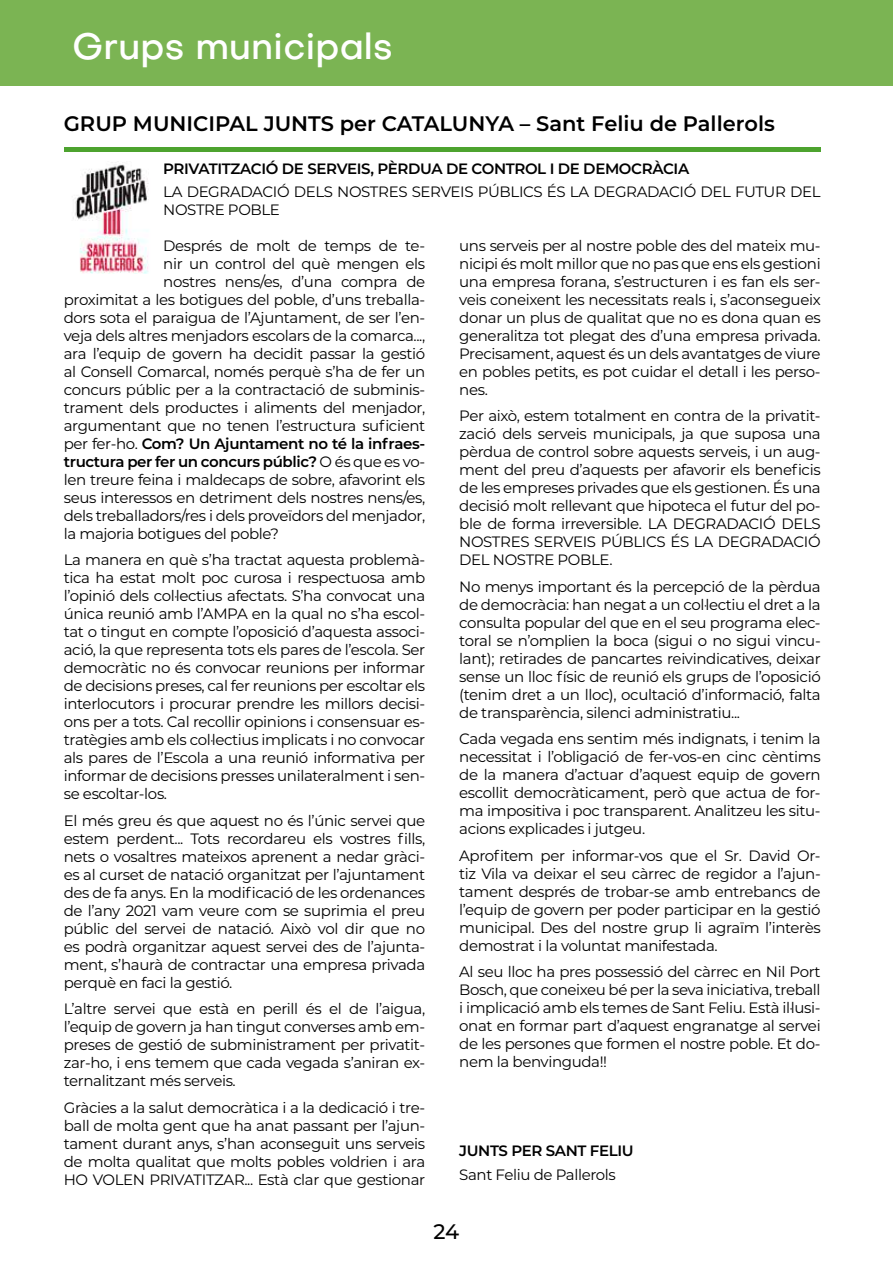
<style>
.page{position:relative;width:893px;height:1263px;background:#fff}
.page>*{position:absolute;margin:0;border:0;box-sizing:border-box;transform-origin:0 0}
.t1{font:500 36px "Objectivity";color:#fff}
.t2{font:600 21px "Montserrat";color:#000}
.t3{font:500 21px "Montserrat";color:#000}
.t4{font:15px/18px "Montserrat";letter-spacing:-.025em;color:#000;text-align:justify}
.t5{font:600 15px "Montserrat";letter-spacing:-.025em;color:#000}
.s1{font-weight:400}
</style>
<div class="page">
<div style="left:0;top:0;width:893px;height:85px;background:#7bb453"></div>
<div style="left:64px;top:147px;width:757px;height:5px;background:#4da32f"></div>
<img style="left:73px;top:162px;width:76px;height:111px">
<h1 class="t1" style="left:72px;top:22px;width:322px">Grups municipals</h1>
<h2 class="t2" style="left:64px;top:109px;width:713px">GRUP MUNICIPAL JUNTS per CATALUNYA – Sant Feliu de Pallerols</h2>
<p class="t5" style="left:163px;top:158px;width:527px">PRIVATITZACIÓ DE SERVEIS, PÈRDUA DE CONTROL I DE DEMOCRÀCIA</p>
<p class="t4" style="left:163px;top:183px;width:659px">LA DEGRADACIÓ DELS NOSTRES SERVEIS PÚBLICS ÉS LA DEGRADACIÓ DEL FUTUR DEL<br>NOSTRE POBLE</p>
<p class="t4" style="left:459px;top:236px;width:363px">uns serveis per al nostre poble des del mateix mu&shy;nicipi és molt millor que no pas que ens els gestioni una empresa forana, s’estructuren i es fan els ser&shy;veis coneixent les necessitats reals i, s’aconsegueix donar un plus de qualitat que no es dona quan es generalitza tot plegat des d’una empresa privada.<br>Precisament, aquest és un dels avantatges de viure en pobles petits, es pot cuidar el detall i les perso&shy;nes.</p>
<p class="t4" style="left:459px;top:406px;width:363px">Per això, estem totalment en contra de la privatit&shy;zació dels serveis municipals, ja que suposa una pèrdua de control sobre aquests serveis, i un aug&shy;ment del preu d’aquests per afavorir els beneficis de les empreses privades que els gestionen. És una decisió molt rellevant que hipoteca el futur del po&shy;ble de forma irreversible. LA DEGRADACIÓ DELS NOSTRES SERVEIS PÚBLICS ÉS LA DEGRADACIÓ DEL NOSTRE POBLE.</p>
<p class="t4" style="left:459px;top:577px;width:363px">No menys important és la percepció de la pèrdua de democràcia: han negat a un col·lectiu el dret a la consulta popular del que en el seu programa elec&shy;toral se n’omplien la boca (sigui o no sigui vincu&shy;lant); retirades de pancartes reivindicatives, deixar sense un lloc físic de reunió els grups de l’oposició (tenim dret a un lloc), ocultació d’informació, falta de transparència, silenci administratiu...</p>
<p class="t4" style="left:459px;top:729px;width:363px">Cada vegada ens sentim més indignats, i tenim la necessitat i l’obligació de fer-vos-en cinc cèntims de la manera d’actuar d’aquest equip de govern escollit democràticament, però que actua de for&shy;ma impositiva i poc transparent. Analitzeu les situ&shy;acions explicades i jutgeu.</p>
<p class="t4" style="left:459px;top:846px;width:363px">Aprofitem per informar-vos que el Sr. David Or&shy;tiz Vila va deixar el seu càrrec de regidor a l’ajun&shy;tament després de trobar-se amb entrebancs de l’equip de govern per poder participar en la gestió municipal. Des del nostre grup li agraïm l’interès demostrat i la voluntat manifestada.</p>
<p class="t4" style="left:459px;top:962px;width:363px">Al seu lloc ha pres possessió del càrrec en Nil Port Bosch, que coneixeu bé per la seva iniciativa, treball i implicació amb els temes de Sant Feliu. Està il·lusi&shy;onat en formar part d’aquest engranatge al servei de les persones que formen el nostre poble. Et do&shy;nem la benvinguda!!</p>
<p class="t4" style="left:163px;top:236px;width:263px">Després de molt de temps de te-</p>
<p class="t4" style="left:163px;top:254px;width:263px">nir un control del què mengen els</p>
<p class="t4" style="left:163px;top:272px;width:263px">nostres nens/es, d’una compra de</p>
<p class="t4" style="left:64px;top:290px;width:363px">proximitat a les botigues del poble, d’uns treballa-</p>
<p class="t4" style="left:64px;top:308px;width:363px">dors sota el paraigua de l’Ajuntament, de ser l’en-</p>
<p class="t4" style="left:64px;top:326px;width:363px">veja dels altres menjadors escolars de la comarca...,</p>
<p class="t4" style="left:64px;top:344px;width:363px">ara l’equip de govern ha decidit passar la gestió</p>
<p class="t4" style="left:64px;top:362px;width:363px">al Consell Comarcal, només perquè s’ha de fer un</p>
<p class="t4" style="left:64px;top:380px;width:363px">concurs públic per a la contractació de subminis-</p>
<p class="t4" style="left:64px;top:398px;width:363px">trament dels productes i aliments del menjador,</p>
<p class="t4" style="left:64px;top:416px;width:363px">argumentant que no tenen l’estructura suficient</p>
<p class="t5" style="left:64px;top:433px;width:363px"><span class="s1">per fer-ho.</span> Com? Un Ajuntament no té la infraes-</p>
<p class="t5" style="left:64px;top:451px;width:363px">tructura per fer un concurs públic? <span class="s1">O és que es vo-</span></p>
<p class="t4" style="left:64px;top:470px;width:363px">len treure feina i maldecaps de sobre, afavorint els</p>
<p class="t4" style="left:64px;top:488px;width:363px">seus interessos en detriment dels nostres nens/es,</p>
<p class="t4" style="left:64px;top:506px;width:363px">dels treballadors/res i dels proveïdors del menjador,</p>
<p class="t4" style="left:64px;top:524px;width:217px">la majoria botigues del poble?</p>
<p class="t4" style="left:64px;top:550px;width:363px">La manera en què s’ha tractat aquesta problemà&shy;tica ha estat molt poc curosa i respectuosa amb l’opinió dels col·lectius afectats. S’ha convocat una única reunió amb l’AMPA en la qual no s’ha escol&shy;tat o tingut en compte l’oposició d’aquesta associ&shy;ació, la que representa tots els pares de l’escola. Ser democràtic no és convocar reunions per informar de decisions preses, cal fer reunions per escoltar els interlocutors i procurar prendre les millors decisi&shy;ons per a tots. Cal recollir opinions i consensuar es&shy;tratègies amb els col·lectius implicats i no convocar als pares de l’Escola a una reunió informativa per informar de decisions presses unilateralment i sen&shy;se escoltar-los.</p>
<p class="t4" style="left:64px;top:811px;width:363px">El més greu és que aquest no és l’únic servei que estem perdent... Tots recordareu els vostres fills, nets o vosaltres mateixos aprenent a nedar gràci&shy;es al curset de natació organitzat per l’ajuntament des de fa anys. En la modificació de les ordenances de l’any 2021 vam veure com se suprimia el preu públic del servei de natació. Això vol dir que no es podrà organitzar aquest servei des de l’ajunta&shy;ment, s’haurà de contractar una empresa privada perquè en faci la gestió.</p>
<p class="t4" style="left:64px;top:999px;width:363px">L’altre servei que està en perill és el de l’aigua, l’equip de govern ja han tingut converses amb em&shy;preses de gestió de subministrament per privatit&shy;zar-ho, i ens temem que cada vegada s’aniran ex&shy;ternalitzant més serveis.</p>
<p class="t4" style="left:64px;top:1098px;width:363px">Gràcies a la salut democràtica i a la dedicació i tre&shy;ball de molta gent que ha anat passant per l’ajun&shy;tament durant anys, s’han aconseguit uns serveis de molta qualitat que molts pobles voldrien i ara HO VOLEN PRIVATITZAR... Està clar que gestionar</p>
<p class="t5" style="left:459px;top:1140px;width:176px">JUNTS PER SANT FELIU</p>
<p class="t4" style="left:459px;top:1165px;width:158px">Sant Feliu de Pallerols</p>
<h2 class="t3" style="left:434px;top:1216px;width:27px">24</h2>
</div>
